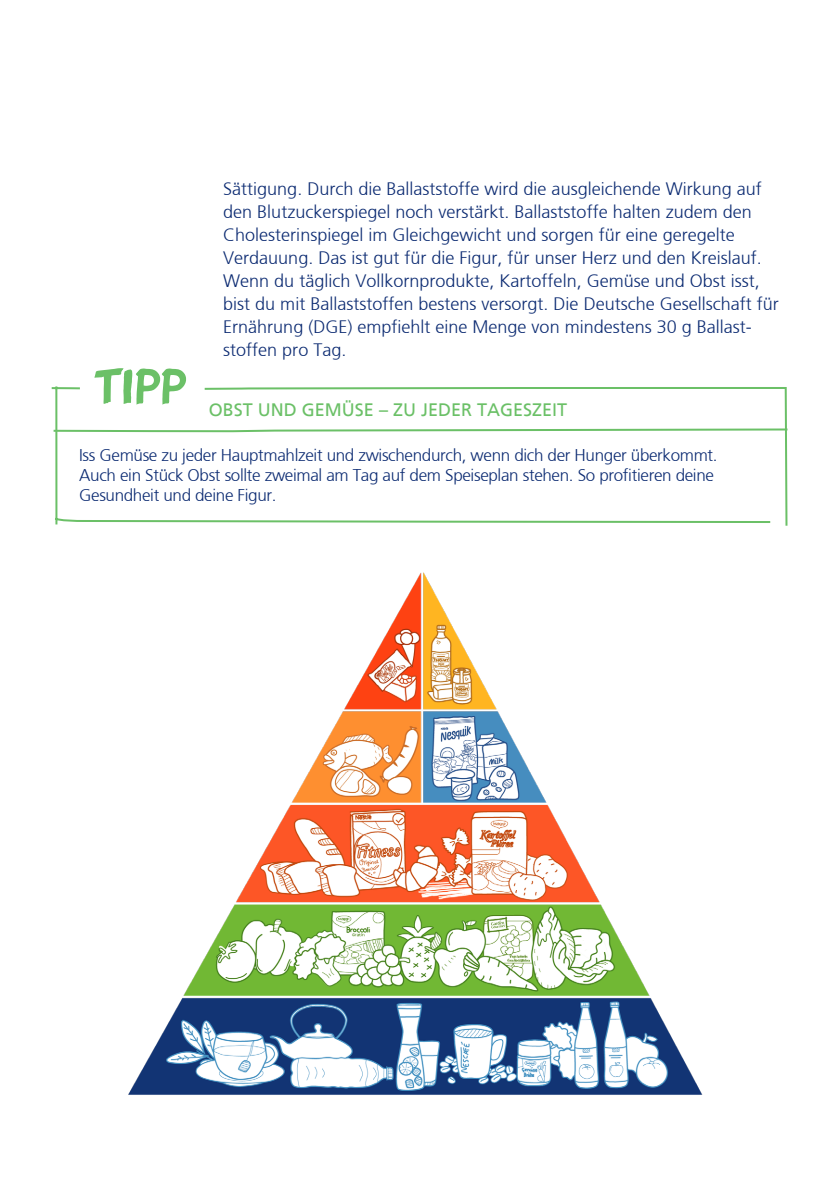
<style>
.page{position:relative;width:840px;height:1191px;background:#fff}
.page>*{position:absolute;margin:0;border:0;box-sizing:border-box;transform-origin:0 0}
.Box-Headine{font:52px "Nestle Brush AR";color:#6bc067}
.Copytext_Standard{font:300 18px/23px "Frutiger";color:#0c2b72}
.Box-Subline{font:18px "Frutiger";color:#6bc067}
.Box-Copy{font:300 17px/20px "Frutiger";letter-spacing:-.02em;color:#0c2b72}
</style>
<div class="page">
<img style="left:128px;top:572px;width:575px;height:523px">
<svg style="left:51px;top:386px;width:737px;height:140px"></svg>
<p class="Copytext_Standard" style="left:223px;top:177px;width:557px">Sättigung. Durch die Ballaststoffe wird die ausgleichende Wirkung auf den Blutzuckerspiegel noch verstärkt. Ballaststoffe halten zudem den Cholesterinspiegel im Gleichgewicht und sorgen für eine geregelte Verdauung. Das ist gut für die Figur, für unser Herz und den Kreislauf.<br>Wenn du täglich Vollkornprodukte, Kartoffeln, Gemüse und Obst isst, bist du mit Ballaststoffen bestens versorgt. Die Deutsche Gesellschaft für Ernährung (DGE) empfiehlt eine Menge von mindestens 30 g Ballast&shy;stoffen pro Tag.</p>
<p class="Box-Headine" style="left:93px;top:355px;width:94px">Tipp</p>
<p class="Box-Subline" style="left:209px;top:399px;width:360px">OBST UND GEMÜSE – ZU JEDER TAGESZEIT</p>
<p class="Box-Copy" style="left:79px;top:445px;width:639px">Iss Gemüse zu jeder Hauptmahlzeit und zwischendurch, wenn dich der Hunger überkommt.</p>
<p class="Box-Copy" style="left:79px;top:465px;width:636px">Auch ein Stück Obst sollte zweimal am Tag auf dem Speiseplan stehen. So profitieren deine<br>Gesundheit und deine Figur.</p>
</div>
